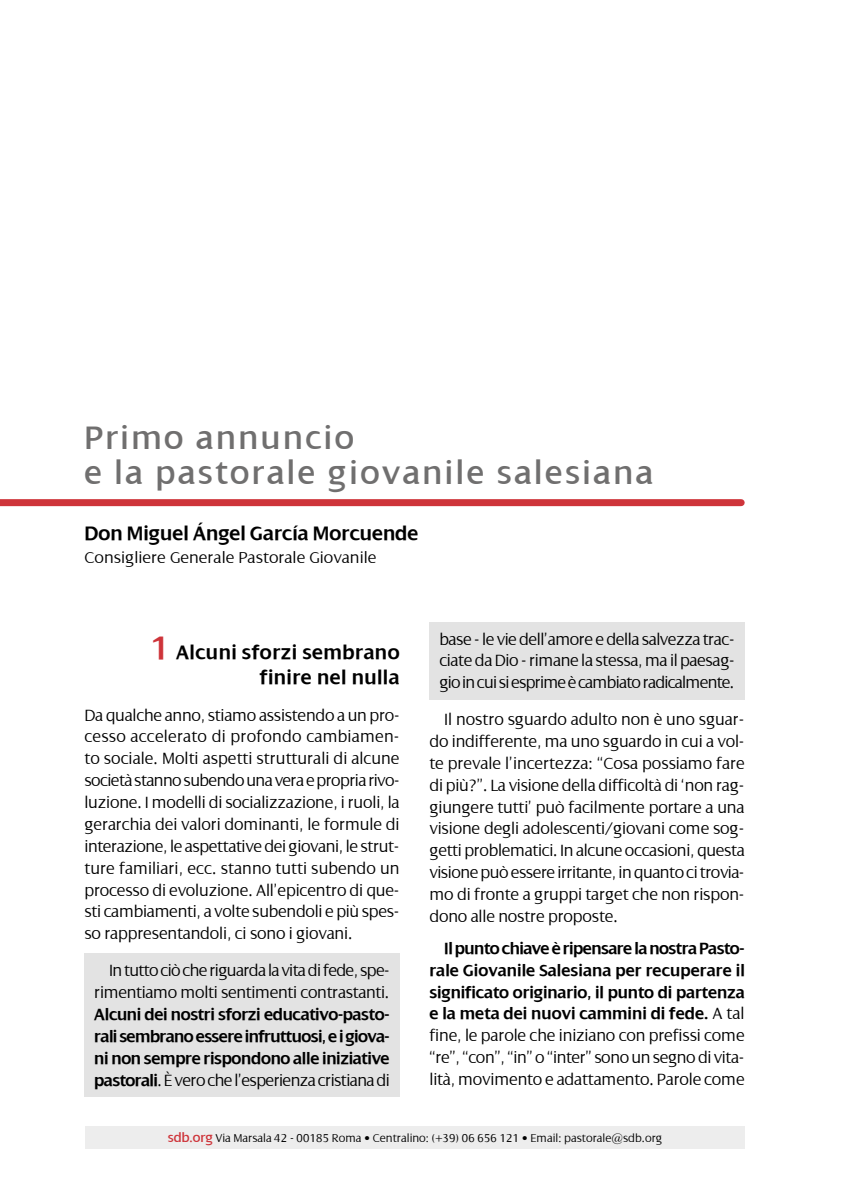
<style>
.page{position:relative;width:844px;height:1191px;background:#fff}
.page>*{position:absolute;margin:0;border:0;box-sizing:border-box;transform-origin:0 0}
.t1{font:35px/35px "Dialog";letter-spacing:.07em;color:#706f6f}
.t2{font:600 21px/24.5px "Dialog";letter-spacing:.02em;color:#000;text-align:right}
.t3{font:600 21px "Dialog";color:#000}
.t4{font:300 17.5px/21.9px "Dialog";letter-spacing:-.02em;color:#000;text-align:justify}
.t5{font:600 17.5px/21.9px "Dialog";letter-spacing:-.015em;color:#000;text-align:justify}
.t6{font:300 16.97px "Dialog";color:#000}
.t7{font:300 12.25px "Dialog";color:#000}
.s1{font-size:35px;color:#ce343a}
.s2{font-weight:300}
.s3{font-weight:400;font-size:14px;color:#ce343a}
</style>
<div class="page">
<div style="left:85px;top:1126px;width:659px;height:22px;background:#ededed"></div>
<div style="left:84px;top:953px;width:315px;height:144px;background:#e3e3e3"></div>
<div style="left:429px;top:622px;width:315px;height:78px;background:#e3e3e3"></div>
<div style="left:0;top:499px;width:741px;height:7px;background:#ce343a"></div>
<h1 class="t1" style="left:84px;top:420px;width:570px">Primo annuncio<br>e la pastorale giovanile salesiana</h1>
<p class="t3" style="left:84px;top:521px;width:335px">Don Miguel Ángel García Morcuende</p>
<p class="t6" style="left:84px;top:548px;width:293px">Consigliere Generale Pastorale Giovanile</p>
<p class="t2" style="left:151px;top:640px;width:249px"><span class="s1">1</span> Alcuni sforzi sembrano finire nel nulla</p>
<p class="t4" style="left:84px;top:704px;width:317px">Da qualche anno, stiamo assistendo a un pro&shy;cesso accelerato di profondo cambiamen&shy;to sociale. Molti aspetti strutturali di alcune società stanno subendo una vera e propria rivo&shy;luzione. I modelli di socializzazione, i ruoli, la gerarchia dei valori dominanti, le formule di interazione, le aspettative dei giovani, le strut&shy;ture familiari, ecc. stanno tutti subendo un processo di evoluzione. All’epicentro di que&shy;sti cambiamenti, a volte subendoli e più spes&shy;so rappresentandoli, ci sono i giovani.</p>
<p class="t4" style="left:94px;top:959px;width:297px;text-align:right">In tutto ciò che riguarda la vita di fede, spe&shy;rimentiamo molti sentimenti contrastanti.</p>
<p class="t5" style="left:94px;top:1003px;width:297px">Alcuni dei nostri sforzi educativo-pasto&shy;rali sembrano essere infruttuosi, e i giova&shy;ni non sempre rispondono alle iniziative pastorali<span class="s2">. È vero che l’esperienza cristiana di</span></p>
<p class="t4" style="left:439px;top:628px;width:297px">base - le vie dell’amore e della salvezza trac&shy;ciate da Dio - rimane la stessa, ma il paesag&shy;gio in cui si esprime è cambiato radicalmente.</p>
<p class="t4" style="left:429px;top:708px;width:317px;text-indent:15px">Il nostro sguardo adulto non è uno sguar&shy;do indifferente, ma uno sguardo in cui a vol&shy;te prevale l’incertezza: “Cosa possiamo fare di più?”. La visione della difficoltà di ‘non rag&shy;giungere tutti’ può facilmente portare a una visione degli adolescenti/giovani come sog&shy;getti problematici. In alcune occasioni, questa visione può essere irritante, in quanto ci trovia&shy;mo di fronte a gruppi target che non rispon&shy;dono alle nostre proposte.</p>
<p class="t5" style="left:429px;top:937px;width:317px;text-indent:15px">Il punto chiave è ripensare la nostra Pasto&shy;rale Giovanile Salesiana per recuperare il significato originario, il punto di partenza e la meta dei nuovi cammini di fede. <span class="s2">A tal fine, le parole che iniziano con prefissi come “re”, “con”, “in” o “inter” sono un segno di vita&shy;lità, movimento e adattamento. Parole come</span></p>
<p class="t7" style="left:168px;top:1131px;width:496px"><span class="s3">sdb.org</span> Via Marsala 42 - 00185 Roma • Centralino: (+39) 06 656 121 • Email: pastorale@sdb.org</p>
</div>
